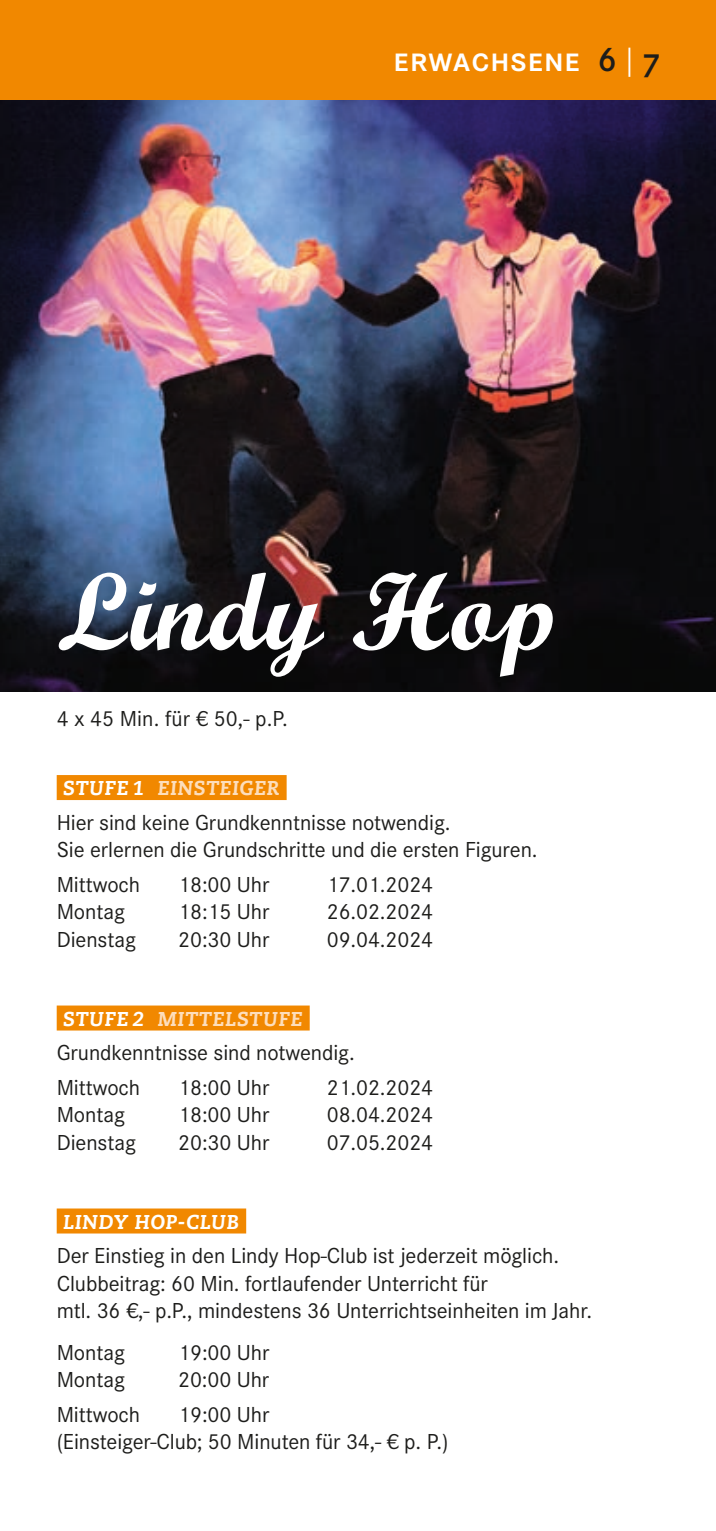
<style>
.page{position:relative;width:716px;height:1531px;background:#fff}
.page>*{position:absolute;margin:0;border:0;box-sizing:border-box;transform-origin:0 0}
.t1{font:700 110px "Script MT Std";color:#fff}
.t2{font:600 35px "Corporate SSC";letter-spacing:.02em;color:#fff}
.t3{font:22.5px/27.5px "Corporate S";letter-spacing:-.005em;color:#1d1d1b}
.t4{font:italic 800 20px "Caecilia LT Std";letter-spacing:.035em;color:#fddebc}
.t5{font:italic 800 20px "Caecilia LT Std";letter-spacing:.035em;color:#fff}
.s1{color:#1d1d1b}
.s2{font-weight:300}
.s3{color:#fff}
</style>
<div class="page">
<img style="left:0;top:99px;width:716px;height:593px">
<div style="left:0;top:0;width:716px;height:99px;background:#f18800"></div>
<div style="left:57px;top:775px;width:230px;height:25px;background:#f18800"></div>
<div style="left:57px;top:1005px;width:253px;height:25px;background:#f18800"></div>
<div style="left:57px;top:1208px;width:189px;height:25px;background:#f18800"></div>
<h2 class="t2" style="left:394px;top:39px;width:267px">erwachsene <span class="s1">6</span> <span class="s2">|</span> <span class="s1">7</span></h2>
<h1 class="t1" style="left:57px;top:544px;width:505px">Lindy Hop</h1>
<p class="t3" style="left:57px;top:704px;width:233px">4 x 45 Min. für € 50,- p.P.</p>
<p class="t4" style="left:63px;top:776px;width:218px"><span class="s3">STUFE 1</span> EINSTEIGER</p>
<p class="t3" style="left:57px;top:807px;width:482px">Hier sind keine Grundkenntnisse notwendig.<br>Sie erlernen die Grundschritte und die ersten Figuren.</p>
<p class="t3" style="left:57px;top:870px;width:85px">Mittwoch</p>
<p class="t3" style="left:178px;top:870px;width:93px">18:00 Uhr</p>
<p class="t3" style="left:327px;top:870px;width:108px">17.01.2024</p>
<p class="t3" style="left:57px;top:897px;width:70px">Montag</p>
<p class="t3" style="left:178px;top:897px;width:93px">18:15 Uhr</p>
<p class="t3" style="left:327px;top:897px;width:108px">26.02.2024</p>
<p class="t3" style="left:57px;top:925px;width:81px">Dienstag</p>
<p class="t3" style="left:178px;top:925px;width:93px">20:30 Uhr</p>
<p class="t3" style="left:327px;top:925px;width:108px">09.04.2024</p>
<p class="t4" style="left:63px;top:1006px;width:241px"><span class="s3">STUFE 2</span> MITTELSTUFE</p>
<p class="t3" style="left:57px;top:1034px;width:299px;line-height:34.5px">Grundkenntnisse sind notwendig.<br>Mittwoch</p>
<p class="t3" style="left:178px;top:1072px;width:93px">18:00 Uhr</p>
<p class="t3" style="left:327px;top:1072px;width:108px">21.02.2024</p>
<p class="t3" style="left:57px;top:1100px;width:70px">Montag</p>
<p class="t3" style="left:178px;top:1100px;width:93px">18:00 Uhr</p>
<p class="t3" style="left:327px;top:1100px;width:108px">08.04.2024</p>
<p class="t3" style="left:57px;top:1127px;width:81px">Dienstag</p>
<p class="t3" style="left:178px;top:1127px;width:93px">20:30 Uhr</p>
<p class="t3" style="left:327px;top:1127px;width:108px">07.05.2024</p>
<p class="t5" style="left:63px;top:1209px;width:177px">LINDY HOP-CLUB</p>
<p class="t3" style="left:57px;top:1241px;width:537px">Der Einstieg in den Lindy Hop-Club ist jederzeit möglich.<br>Clubbeitrag: 60 Min. fortlaufender Unterricht für<br>mtl. 36 €,- p.P., mindestens 36 Unterrichtseinheiten im Jahr.</p>
<p class="t3" style="left:57px;top:1337px;width:70px">Montag</p>
<p class="t3" style="left:178px;top:1337px;width:93px">19:00 Uhr</p>
<p class="t3" style="left:57px;top:1365px;width:70px">Montag</p>
<p class="t3" style="left:178px;top:1365px;width:93px">20:00 Uhr</p>
<p class="t3" style="left:57px;top:1400px;width:85px">Mittwoch</p>
<p class="t3" style="left:57px;top:1400px;width:393px;text-indent:121px">19:00 Uhr<br>(Einsteiger-Club; 50 Minuten für 34,- € p. P.)</p>
</div>
